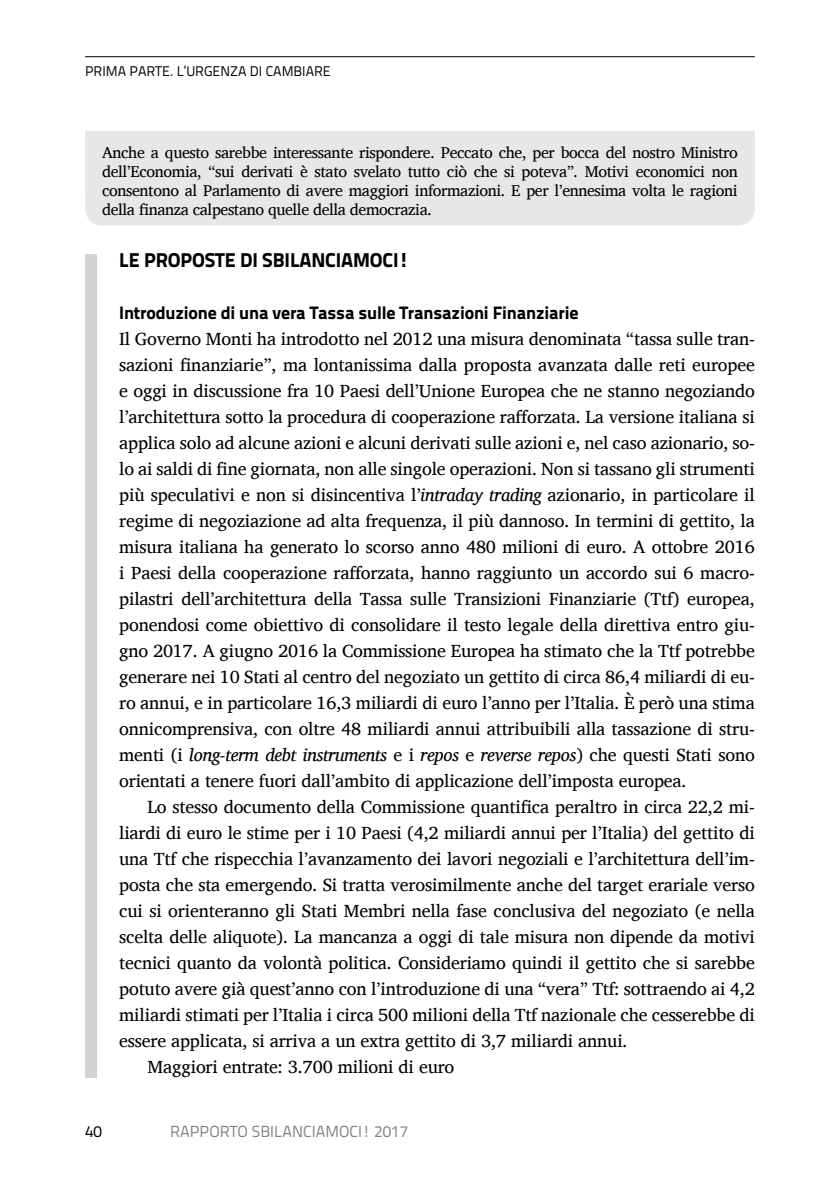
<style>
.page{position:relative;width:840px;height:1191px;background:#fff}
.page>*{position:absolute;margin:0;border:0;box-sizing:border-box;transform-origin:0 0}
.titoletto{font:20px "Titillium Text 22 L 999 wt";letter-spacing:-.01em;color:#000}
._1_1_0_1_testo_primo{font:18px/26px "Charis SIL";letter-spacing:-.01em;color:#000;text-align:justify}
._1_1_1_testo{font:18px/26px "Charis SIL";letter-spacing:-.01em;color:#000;text-align:justify}
.sottotitoletto{font:18px "Titillium Text 22 L 999 wt";letter-spacing:-.01em;color:#000}
._5_3_testo_riquadri{font:16px/19px "Charis SIL";letter-spacing:-.025em;color:#000;text-align:justify}
._4_1_numero_pag{font:16px "Titillium Text 22 L 400 wt";color:#808285}
._4_1_numero_pag-2{font:16px "Titillium Text 22 L 400 wt";color:#000}
._3_1_info_testa{font:14px "Titillium Text 22 L 400 wt";color:#000}
.s1{font-style:italic}
</style>
<div class="page">
<div style="left:85px;top:131px;width:669px;height:94px;background:#e6e7e8;border-radius:17px"></div>
<div style="left:85px;top:131px;width:669px;height:63px;background:#e6e7e8"></div>
<hr style="left:85px;top:56px;width:669px;height:1px;background:#000">
<div style="left:85px;top:254px;width:11px;height:823px;background:#d1d3d4"></div>
<p class="_3_1_info_testa" style="left:85px;top:61px;width:247px">PRIMA PARTE. L’URGENZA DI CAMBIARE</p>
<p class="_5_3_testo_riquadri" style="left:102px;top:143px;width:636px">Anche a questo sarebbe interessante rispondere. Peccato che, per bocca del nostro Ministro dell’Economia, “sui derivati è stato svelato tutto ciò che si poteva”. Motivi economici non consentono al Parlamento di avere maggiori informazioni. E per l’ennesima volta le ragioni della finanza calpestano quelle della democrazia.</p>
<p class="titoletto" style="left:119px;top:244px;width:291px">LE PROPOSTE DI SBILANCIAMOCI!</p>
<p class="sottotitoletto" style="left:119px;top:299px;width:460px">Introduzione di una vera Tassa sulle Transazioni Finanziarie</p>
<p class="_1_1_0_1_testo_primo" style="left:119px;top:326px;width:637px">Il Governo Monti ha introdotto nel 2012 una misura denominata “tassa sulle tran&shy;sazioni finanziarie”, ma lontanissima dalla proposta avanzata dalle reti europee e oggi in discussione fra 10 Paesi dell’Unione Europea che ne stanno negoziando l’architettura sotto la procedura di cooperazione rafforzata. La versione italiana si applica solo ad alcune azioni e alcuni derivati sulle azioni e, nel caso azionario, so&shy;lo ai saldi di fine giornata, non alle singole operazioni. Non si tassano gli strumenti più speculativi e non si disincentiva l’<span class="s1">intraday trading</span> azionario, in particolare il regime di negoziazione ad alta frequenza, il più dannoso. In termini di gettito, la misura italiana ha generato lo scorso anno 480 milioni di euro. A ottobre 2016 i Paesi della cooperazione rafforzata, hanno raggiunto un accordo sui 6 macro&shy;pilastri dell’architettura della Tassa sulle Transizioni Finanziarie (Ttf) europea, ponendosi come obiettivo di consolidare il testo legale della direttiva entro giu&shy;gno 2017. A giugno 2016 la Commissione Europea ha stimato che la Ttf potrebbe generare nei 10 Stati al centro del negoziato un gettito di circa 86,4 miliardi di eu&shy;ro annui, e in particolare 16,3 miliardi di euro l’anno per l’Italia. È però una stima onnicomprensiva, con oltre 48 miliardi annui attribuibili alla tassazione di stru&shy;menti (i <span class="s1">long-term debt instruments</span> e i <span class="s1">repos</span> e <span class="s1">reverse repos</span>) che questi Stati sono orientati a tenere fuori dall’ambito di applicazione dell’imposta europea.</p>
<p class="_1_1_1_testo" style="left:119px;top:794px;width:637px;text-indent:28px">Lo stesso documento della Commissione quantifica peraltro in circa 22,2 mi&shy;liardi di euro le stime per i 10 Paesi (4,2 miliardi annui per l’Italia) del gettito di una Ttf che rispecchia l’avanzamento dei lavori negoziali e l’architettura dell’im&shy;posta che sta emergendo. Si tratta verosimilmente anche del target erariale verso cui si orienteranno gli Stati Membri nella fase conclusiva del negoziato (e nella scelta delle aliquote). La mancanza a oggi di tale misura non dipende da motivi tecnici quanto da volontà politica. Consideriamo quindi il gettito che si sarebbe potuto avere già quest’anno con l’introduzione di una “vera” Ttf: sottraendo ai 4,2 miliardi stimati per l’Italia i circa 500 milioni della Ttf nazionale che cesserebbe di essere applicata, si arriva a un extra gettito di 3,7 miliardi annui.</p>
<p class="_1_1_1_testo" style="left:147px;top:1054px;width:308px">Maggiori entrate: 3.700 milioni di euro</p>
<p class="_4_1_numero_pag-2" style="left:85px;top:1119px;width:18px">40</p>
<p class="_4_1_numero_pag" style="left:170px;top:1119px;width:239px">RAPPORTO SBILANCIAMOCI! 2017</p>
</div>
